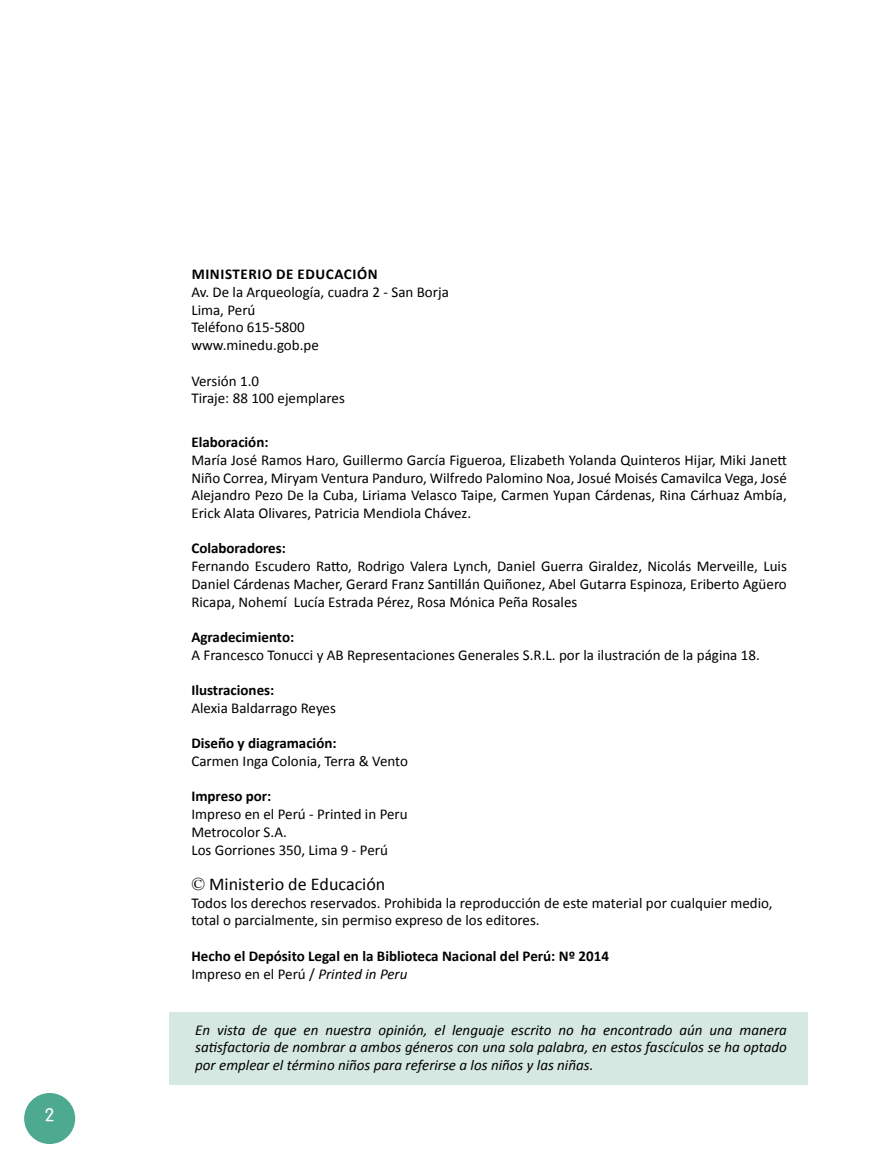
<style>
.page{position:relative;width:872px;height:1170px;background:#fff}
.page>*{position:absolute;margin:0;border:0;box-sizing:border-box;transform-origin:0 0}
.t1{font:18px "Calibri";color:#000}
.t2{font:18px "Vogel Normal";color:#fff}
.t3{font:15px/17.7px "Calibri";color:#000}
.t4{font:italic 15px/17.7px "Calibri";color:#000;text-align:justify}
.t5{font:700 15px/18px "Calibri";color:#000}
.t6{font:700 15px "Calibri";letter-spacing:.04em;color:#000}
.s1{font-family:"Times New Roman"}
.s2{font-weight:400}
.s3{font-weight:400;font-style:italic}
</style>
<div class="page">
<div style="left:24px;top:1092px;width:51px;height:51px;background:#4ea991;border-radius:50%"></div>
<div style="left:170px;top:1011px;width:638px;height:73px;background:#d5e8e1"></div>
<p class="t2" style="left:45px;top:1104px;width:11px">2</p>
<p class="t6" style="left:192px;top:265px;width:187px">Ministerio de Educación</p>
<p class="t3" style="left:191px;top:283px;width:259px">Av. De la Arqueología, cuadra 2 - San Borja<br>Lima, Perú<br>Teléfono 615-5800<br>www.minedu.gob.pe</p>
<p class="t3" style="left:191px;top:372px;width:155px">Versión 1.0<br>Tiraje: 88 100 ejemplares</p>
<p class="t5" style="left:191px;top:432px;width:79px">Elaboración:</p>
<p class="t3" style="left:191px;top:451px;width:597px;text-align:justify">María José Ramos Haro, Guillermo García Figueroa, Elizabeth Yolanda Quinteros Hijar, Miki Janett Niño Correa, Miryam Ventura Panduro, Wilfredo Palomino Noa, Josué Moisés Camavilca Vega, José Alejandro Pezo De la Cuba, Liriama Velasco Taipe, Carmen Yupan Cárdenas, Rina Cárhuaz Ambía, Erick Alata Olivares, Patricia Mendiola Chávez.</p>
<p class="t5" style="left:191px;top:538px;width:96px">Colaboradores:</p>
<p class="t3" style="left:191px;top:557px;width:597px;text-align:justify">Fernando Escudero Ratto, Rodrigo Valera Lynch, Daniel Guerra Giraldez, Nicolás Merveille, Luis Daniel Cárdenas Macher, Gerard Franz Santillán Quiñonez, Abel Gutarra Espinoza, Eriberto Agüero Ricapa, Nohemí Lucía Estrada Pérez, Rosa Mónica Peña Rosales</p>
<p class="t5" style="left:191px;top:627px;width:104px">Agradecimiento:</p>
<p class="t3" style="left:191px;top:646px;width:570px">A Francesco Tonucci y AB Representaciones Generales S.R.L. por la ilustración de la página 18.</p>
<p class="t5" style="left:191px;top:680px;width:84px">Ilustraciones:</p>
<p class="t3" style="left:191px;top:699px;width:146px">Alexia Baldarrago Reyes</p>
<p class="t5" style="left:191px;top:733px;width:147px">Diseño y diagramación:</p>
<p class="t3" style="left:191px;top:752px;width:218px">Carmen Inga Colonia, Terra &amp; Vento</p>
<p class="t5" style="left:191px;top:786px;width:81px">Impreso por:</p>
<p class="t3" style="left:191px;top:805px;width:218px">Impreso en el Perú - Printed in Peru<br>Metrocolor S.A.<br>Los Gorriones 350, Lima 9 - Perú</p>
<p class="t1" style="left:191px;top:872px;width:195px"><span class="s1">©</span> Ministerio de Educación</p>
<p class="t3" style="left:191px;top:893px;width:583px">Todos los derechos reservados. Prohibida la reproducción de este material por cualquier medio, total o parcialmente, sin permiso expreso de los editores.</p>
<p class="t5" style="left:191px;top:946px;width:419px">Hecho el Depósito Legal en la Biblioteca Nacional del Perú: Nº 2014<br><span class="s2">Impreso en el Perú /</span> <span class="s3">Printed in Peru</span></p>
<p class="t4" style="left:195px;top:1020px;width:593px">En vista de que en nuestra opinión, el lenguaje escrito no ha encontrado aún una manera satisfactoria de nombrar a ambos géneros con una sola palabra, en estos fascículos se ha optado por emplear el término niños para referirse a los niños y las niñas.</p>
</div>
